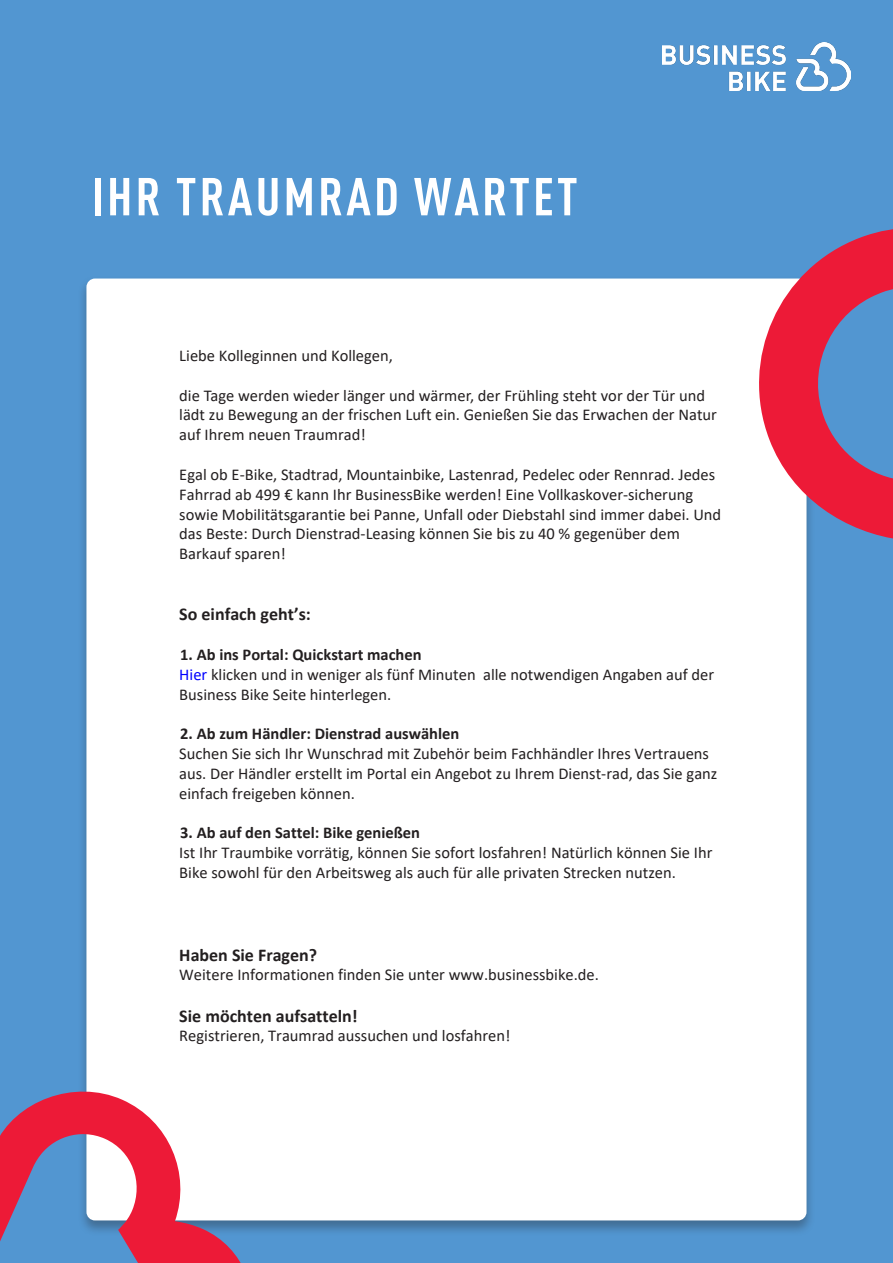
<style>
.page{position:relative;width:893px;height:1263px;background:#5296d1}
.page>*{position:absolute;margin:0;border:0;box-sizing:border-box;transform-origin:0 0}
.t1{font:700 condensed 52.5px "DINOT";letter-spacing:.06em;color:#fff}
.t2{font:700 18px "Calibri";color:#231f20}
.t3{font:16.5px/19.8px "Calibri";color:#231f20}
.s1{font-weight:700}
.s2{color:#00f}
</style>
<div class="page">
<div style="left:77px;top:276px;width:739px;height:960px;background:#231f20;opacity:.35"></div>
<div style="left:86px;top:279px;width:720px;height:941px;background:#fff;border-radius:9px"></div>
<svg style="left:0;top:1078px;width:263px;height:185px"></svg>
<svg style="left:739px;top:42px;width:154px;height:511px"></svg>
<img style="left:662px;top:43px;width:188px;height:48px">
<p class="t1" style="left:92px;top:158px;width:487px">IHR TRAUMRAD WARTET</p>
<p class="t3" style="left:179px;top:345px;width:215px">Liebe Kolleginnen und Kollegen,</p>
<p class="t3" style="left:179px;top:385px;width:539px">die Tage werden wieder länger und wärmer, der Frühling steht vor der Tür und lädt zu Bewegung an der frischen Luft ein. Genießen Sie das Erwachen der Natur auf Ihrem neuen Traumrad!</p>
<p class="t3" style="left:179px;top:464px;width:543px">Egal ob E-Bike, Stadtrad, Mountainbike, Lastenrad, Pedelec oder Rennrad. Jedes Fahrrad ab 499 € kann Ihr BusinessBike werden! Eine Vollkaskover-sicherung sowie Mobilitätsgarantie bei Panne, Unfall oder Diebstahl sind immer dabei. Und das Beste: Durch Dienstrad-Leasing können Sie bis zu 40 % gegenüber dem Barkauf sparen!</p>
<p class="t2" style="left:179px;top:602px;width:133px">So einfach geht’s:</p>
<p class="t3" style="left:179px;top:644px;width:536px"><span class="s1">1. Ab ins Portal: Quickstart machen<br></span><span class="s2">Hier</span> klicken und in weniger als fünf Minuten alle notwendigen Angaben auf der<br>Business Bike Seite hinterlegen.</p>
<p class="t3" style="left:179px;top:723px;width:540px"><span class="s1">2. Ab zum Händler: Dienstrad auswählen<br></span>Suchen Sie sich Ihr Wunschrad mit Zubehör beim Fachhändler Ihres Vertrauens aus. Der Händler erstellt im Portal ein Angebot zu Ihrem Dienst-rad, das Sie ganz einfach freigeben können.</p>
<p class="t3" style="left:179px;top:822px;width:535px"><span class="s1">3. Ab auf den Sattel: Bike genießen<br></span>Ist Ihr Traumbike vorrätig, können Sie sofort losfahren! Natürlich können Sie Ihr<br>Bike sowohl für den Arbeitsweg als auch für alle privaten Strecken nutzen.</p>
<p class="t2" style="left:179px;top:942px;width:139px">Haben Sie Fragen?</p>
<p class="t3" style="left:179px;top:964px;width:421px">Weitere Informationen finden Sie unter www.businessbike.de.</p>
<p class="t2" style="left:179px;top:1003px;width:180px">Sie möchten aufsatteln!</p>
<p class="t3" style="left:179px;top:1026px;width:333px">Registrieren, Traumrad aussuchen und losfahren!</p>
</div>
